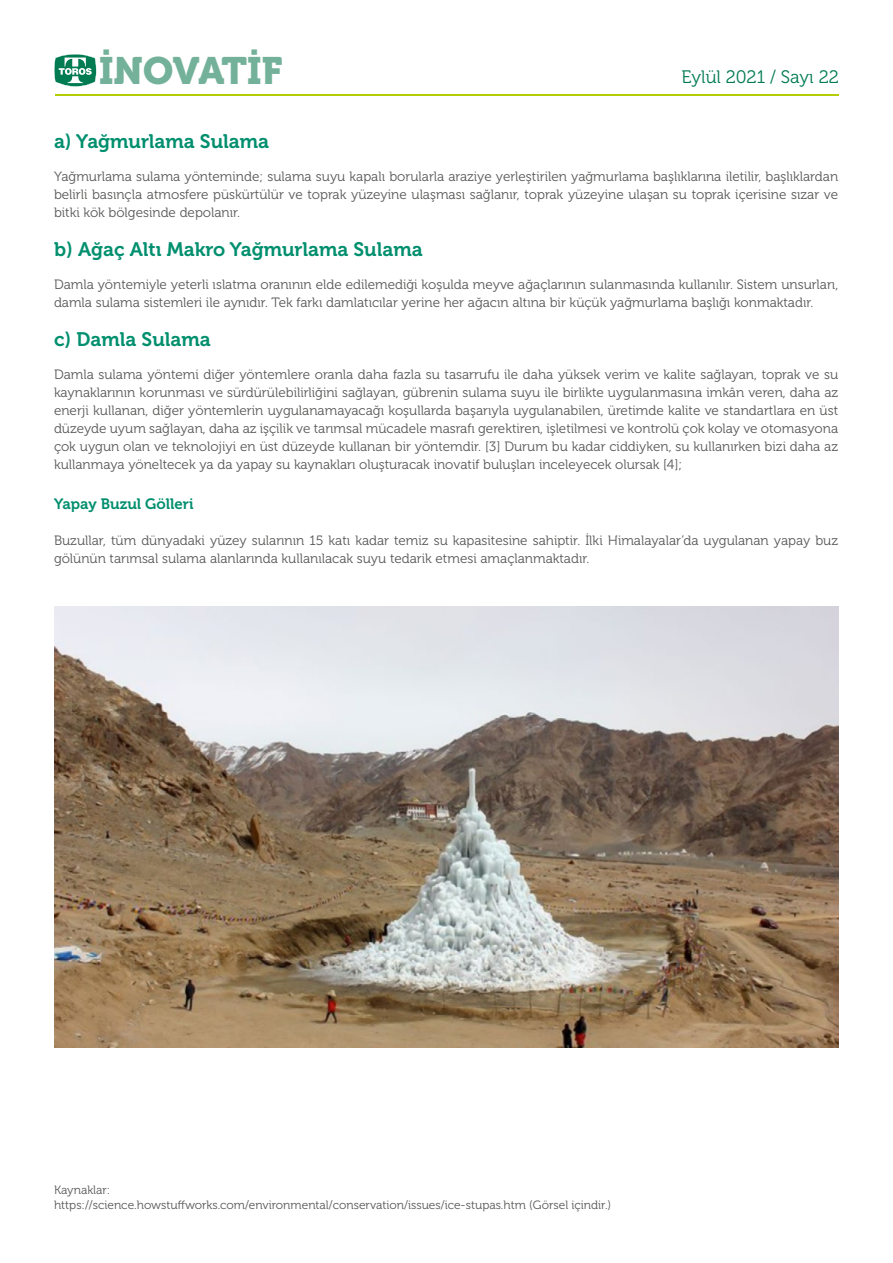
<style>
.page{position:relative;width:893px;height:1263px;background:#fff}
.page>*{position:absolute;margin:0;border:0;box-sizing:border-box;transform-origin:0 0}
.t1{font:37.95px "Museo 900";color:#73b19a}
.t2{font:19.5px "Museo 700";color:#008f6e}
.t3{font:18px "Museo 300";color:#007b52}
.t4{font:15px "Museo 700";color:#008f6e}
.t5{font:13.5px/18px "Museo 300";color:#575756;text-align:justify}
.t6{font:12px/15px "Museo 300";color:#575756}
</style>
<div class="page">
<svg style="left:54px;top:54px;width:43px;height:33px"></svg>
<hr style="left:55px;top:94px;width:783px;height:2px;background:#b4cc04">
<img style="left:55px;top:607px;width:784px;height:441px">
<h1 class="t1" style="left:99px;top:49px;width:185px">İNOVATİF</h1>
<h3 class="t3" style="left:681px;top:67px;width:159px">Eylül 2021 / Sayı 22</h3>
<h2 class="t2" style="left:54px;top:130px;width:217px">a) Yağmurlama Sulama</h2>
<p class="t5" style="left:54px;top:168px;width:786px">Yağmurlama sulama yönteminde; sulama suyu kapalı borularla araziye yerleştirilen yağmurlama başlıklarına iletilir, başlıklardan belirli basınçla atmosfere püskürtülür ve toprak yüzeyine ulaşması sağlanır, toprak yüzeyine ulaşan su toprak içerisine sızar ve bitki kök bölgesinde depolanır.</p>
<h2 class="t2" style="left:54px;top:238px;width:370px">b) Ağaç Altı Makro Yağmurlama Sulama</h2>
<p class="t5" style="left:54px;top:276px;width:786px">Damla yöntemiyle yeterli ıslatma oranının elde edilemediği koşulda meyve ağaçlarının sulanmasında kullanılır. Sistem unsurları, damla sulama sistemleri ile aynıdır. Tek farkı damlatıcılar yerine her ağacın altına bir küçük yağmurlama başlığı konmaktadır.</p>
<h2 class="t2" style="left:54px;top:328px;width:158px">c) Damla Sulama</h2>
<p class="t5" style="left:54px;top:366px;width:786px">Damla sulama yöntemi diğer yöntemlere oranla daha fazla su tasarrufu ile daha yüksek verim ve kalite sağlayan, toprak ve su kaynaklarının korunması ve sürdürülebilirliğini sağlayan, gübrenin sulama suyu ile birlikte uygulanmasına imkân veren, daha az enerji kullanan, diğer yöntemlerin uygulanamayacağı koşullarda başarıyla uygulanabilen, üretimde kalite ve standartlara en üst düzeyde uyum sağlayan, daha az işçilik ve tarımsal mücadele masrafı gerektiren, işletilmesi ve kontrolü çok kolay ve otomasyona çok uygun olan ve teknolojiyi en üst düzeyde kullanan bir yöntemdir. [3] Durum bu kadar ciddiyken, su kullanırken bizi daha az kullanmaya yöneltecek ya da yapay su kaynakları oluşturacak inovatif buluşları inceleyecek olursak [4];</p>
<p class="t4" style="left:54px;top:496px;width:141px">Yapay Buzul Gölleri</p>
<p class="t5" style="left:54px;top:532px;width:786px">Buzullar, tüm dünyadaki yüzey sularının 15 katı kadar temiz su kapasitesine sahiptir. İlki Himalayalar’da uygulanan yapay buz gölünün tarımsal sulama alanlarında kullanılacak suyu tedarik etmesi amaçlanmaktadır.</p>
<p class="t6" style="left:54px;top:1182px;width:559px">Kaynaklar:<br>https://science.howstuffworks.com/environmental/conservation/issues/ice-stupas.htm (Görsel içindir.)</p>
</div>
